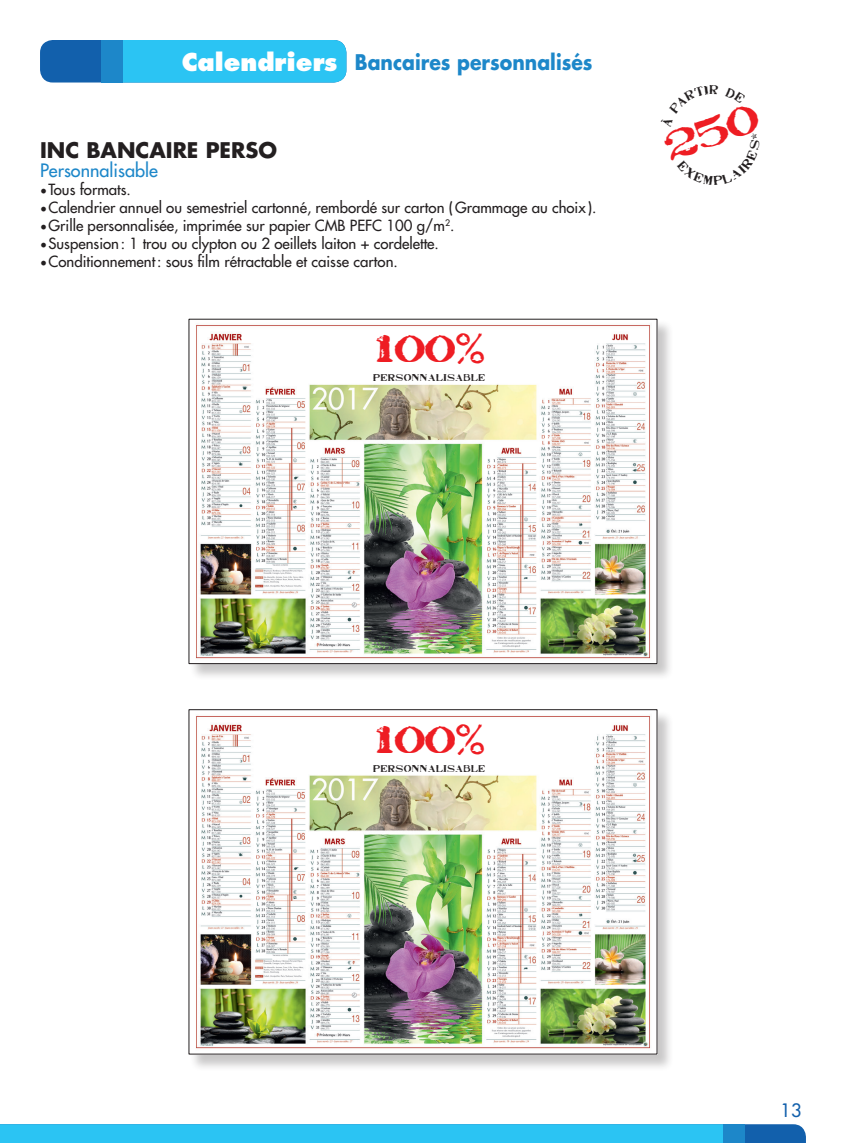
<style>
.page{position:relative;width:846px;height:1143px;background:#fff}
.page>*{position:absolute;margin:0;border:0;box-sizing:border-box;transform-origin:0 0}
.t1{font:27.15px "Stamp Act";color:#ee1d23;scale:1.1 1}
.t2{font:800 24px "Futura";color:#fff}
.t3{font:700 21px "Futura";color:#1d87c9;scale:.9 1}
.t4{font:700 21px "Futura";color:#231f20}
.t5{font:18px "Futura";color:#1d87c9}
.t6{font:18px "Futura";color:#1260ac}
.t7{font:15px "Futura";color:#231f20}
.t8{font:7.05px "Stamp Act";letter-spacing:.13em;color:#231f20}
.s1{font-family:"Minion Pro";font-size:18px}
</style>
<div class="page">
<div style="left:189px;top:710px;width:485px;height:362px;background:#231f20;opacity:.25"></div>
<img style="left:190px;top:711px;width:465px;height:341px">
<div style="left:189px;top:320px;width:485px;height:361px;background:#231f20;opacity:.25"></div>
<img style="left:190px;top:321px;width:465px;height:341px">
<div style="left:40px;top:40px;width:306px;height:43px;background:#1260ac;border-radius:13px"></div>
<div style="left:110px;top:40px;width:236px;height:43px;background:#2bc4f3;border-radius:13px"></div>
<div style="left:102px;top:40px;width:21px;height:43px;background:#1d87c9"></div>
<svg style="left:0;top:1124px;width:805px;height:19px;background:#29baec"></svg>
<p class="t2" style="left:182px;top:47px;width:157px">Calendriers</p>
<p class="t3" style="left:355px;top:47px;width:265px">Bancaires personnalisés</p>
<p class="t4" style="left:40px;top:135px;width:238px">INC BANCAIRE PERSO</p>
<p class="t5" style="left:40px;top:158px;width:119px">Personnalisable</p>
<p class="t7" style="left:40px;top:180px;width:92px"><span class="s1">•</span>Tous formats.</p>
<p class="t7" style="left:40px;top:198px;width:557px"><span class="s1">•</span>Calendrier annuel ou semestriel cartonné, rembordé sur carton (Grammage au choix ).</p>
<p class="t7" style="left:40px;top:216px;width:416px"><span class="s1">•</span>Grille personnalisée, imprimée sur papier CMB PEFC 100 g/m<sup>2</sup>.</p>
<p class="t7" style="left:40px;top:234px;width:400px"><span class="s1">•</span>Suspension: 1 trou ou clypton ou 2 oeillets laiton + cordelette.</p>
<p class="t7" style="left:40px;top:252px;width:359px"><span class="s1">•</span>Conditionnement: sous film rétractable et caisse carton.</p>
<p class="t1" style="left:374px;top:337px;width:102px">100%</p>
<p class="t8" style="left:373px;top:374px;width:113px">PERSONNALISABLE</p>
<p class="t1" style="left:374px;top:728px;width:102px">100%</p>
<p class="t8" style="left:373px;top:765px;width:113px">PERSONNALISABLE</p>
<p class="t6" style="left:780px;top:1098px;width:22px">13</p>
</div>
